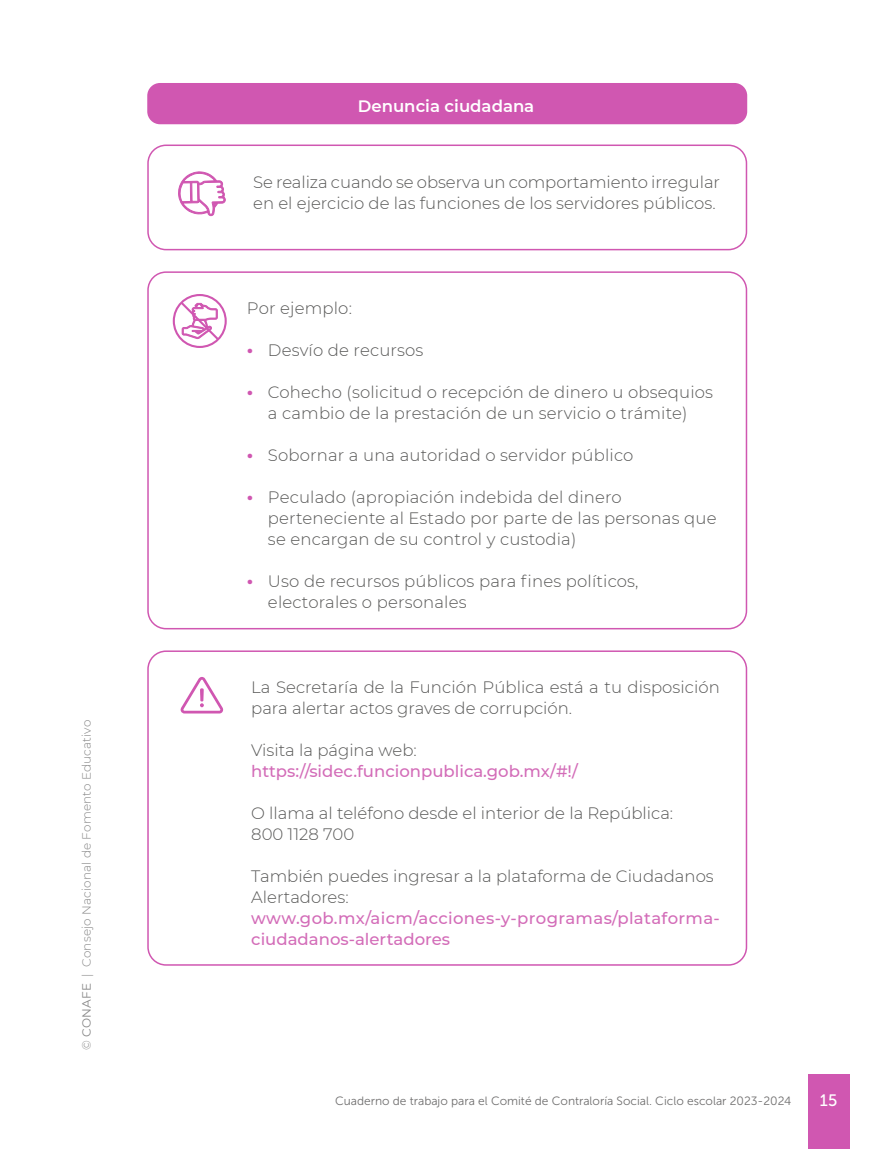
<style>
.page{position:relative;width:893px;height:1149px;background:#fff}
.page>*{position:absolute;margin:0;border:0;box-sizing:border-box;transform-origin:0 0}
.t1{font:300 16.5px/21px "Montserrat";letter-spacing:.005em;color:#575756}
.t2{font:500 16.5px/21px "Montserrat";color:#d36cb8}
.t3{font:600 16.5px "Montserrat";color:#fff}
.t4{font:16.5px "Museo Sans 500";color:#fff}
.t5{font:12px "Museo Sans 300";color:#706f6f}
.t6{font:300 12px "Montserrat";letter-spacing:.015em;color:#878787}
.s1{font-weight:400}
.s2{font-weight:700;font-size:18px;color:#d057b1}
</style>
<div class="page">
<div style="left:808px;top:1074px;width:42px;height:74px;background:#d057b1"></div>
<div style="left:147px;top:144px;width:600px;height:106px;border:2px solid #d057b1;border-radius:18px"></div>
<div style="left:147px;top:83px;width:600px;height:41px;background:#d057b1;border-radius:13px"></div>
<div style="left:147px;top:271px;width:600px;height:358px;border:2px solid #d057b1;border-radius:18px"></div>
<div style="left:147px;top:650px;width:600px;height:315px;border:2px solid #d057b1;border-radius:18px"></div>
<svg style="left:178px;top:171px;width:48px;height:103px"></svg>
<div style="left:173px;top:294px;width:54px;height:54px;border:2px solid #d057b1;border-radius:50%"></div>
<svg style="left:179px;top:300px;width:42px;height:46px"></svg>
<svg style="left:181px;top:677px;width:43px;height:36px"></svg>
<p class="t6" style="left:79px;top:1049px;width:331px;rotate:-90deg">© <span class="s1">CONAFE</span> | Consejo Nacional de Fomento Educativo</p>
<p class="t3" style="left:358px;top:94px;width:178px">Denuncia ciudadana</p>
<p class="t1" style="left:253px;top:171px;width:468px">Se realiza cuando se observa un comportamiento irregular en el ejercicio de las funciones de los servidores públicos.</p>
<p class="t1" style="left:247px;top:297px;width:106px">Por ejemplo:</p>
<p class="t1" style="left:247px;top:339px;width:178px"><span class="s2">•</span> Desvío de recursos</p>
<p class="t1" style="left:247px;top:381px;width:468px;text-align:center"><span class="s2">•</span> Cohecho (solicitud o recepción de dinero u obsequios a cambio de la prestación de un servicio o trámite)</p>
<p class="t1" style="left:247px;top:444px;width:388px"><span class="s2">•</span> Sobornar a una autoridad o servidor público</p>
<p class="t1" style="left:268px;top:486px;width:450px;text-indent:-21px"><span class="s2">•</span> Peculado (apropiación indebida del dinero perteneciente al Estado por parte de las personas que se encargan de su control y custodia)</p>
<p class="t1" style="left:268px;top:570px;width:372px;text-indent:-21px"><span class="s2">•</span> Uso de recursos públicos para fines políticos, electorales o personales</p>
<p class="t1" style="left:251px;top:675px;width:470px">La Secretaría de la Función Pública está a tu disposición para alertar actos graves de corrupción.</p>
<p class="t1" style="left:251px;top:738px;width:167px">Visita la página web:</p>
<p class="t2" style="left:251px;top:759px;width:328px">https://sidec.funcionpublica.gob.mx/#!/</p>
<p class="t1" style="left:251px;top:801px;width:423px">O llama al teléfono desde el interior de la República:<br>800 1128 700</p>
<p class="t1" style="left:251px;top:864px;width:464px">También puedes ingresar a la plataforma de Ciudadanos<br>Alertadores:</p>
<p class="t2" style="left:251px;top:906px;width:470px">www.gob.mx/aicm/acciones-y-programas/plataforma&shy;ciudadanos-alertadores</p>
<p class="t5" style="left:335px;top:1093px;width:458px">Cuaderno de trabajo para el Comité de Contraloría Social. Ciclo escolar 2023-2024</p>
<p class="t4" style="left:820px;top:1090px;width:19px">15</p>
</div>
